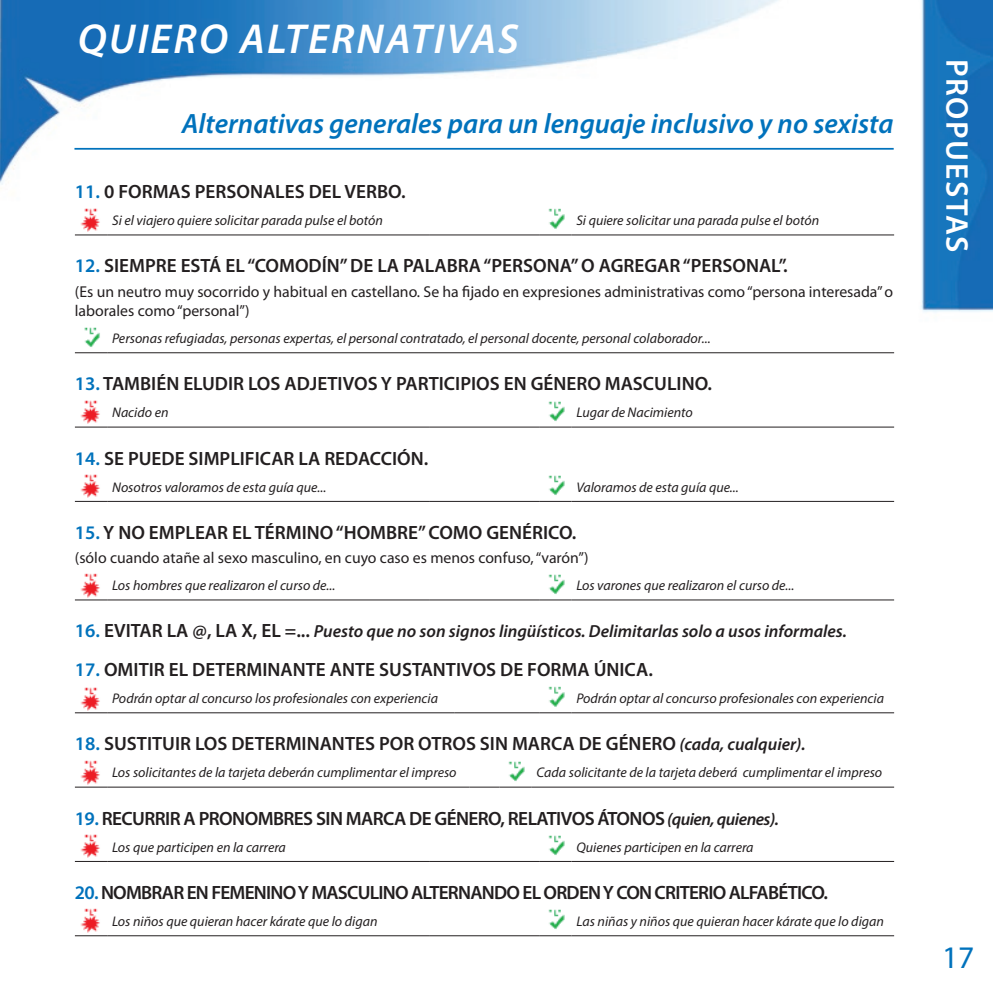
<style>
.page{position:relative;width:993px;height:993px;background:#fff}
.page>*{position:absolute;margin:0;border:0;box-sizing:border-box;transform-origin:0 0}
.t1{font:italic 600 42px "Myriad Pro";letter-spacing:.05em;color:#fff}
.t2{font:600 31.5px "Myriad Pro";letter-spacing:.05em;color:#fff}
.t3{font:31.5px "Myriad Pro";color:#0072bc}
.t4{font:italic 600 28px "Myriad Pro";color:#0072bc}
.t5{font:600 19.25px "Myriad Pro";color:#231f20}
.t6{font:600 19.25px "Myriad Pro";letter-spacing:-.03em;color:#231f20}
.t7{font:600 19.25px "Myriad Pro";letter-spacing:-.04em;color:#231f20}
.t8{font:italic 600 17.5px "Myriad Pro";color:#231f20}
.t9{font:15.75px/19.2px "Myriad Pro";color:#231f20}
.t10{font:italic 14px "Myriad Pro";color:#231f20}
.s1{color:#0072bc}
.s2{font-style:normal;font-size:19.25px;color:#0072bc}
.s3{font-style:normal;font-size:19.25px}
.s4{font-style:italic;font-size:17.5px}
</style>
<div class="page">
<img style="left:0;top:0;width:992px;height:937px">
<hr style="left:75px;top:234px;width:32px;height:1px;background:#231f20">
<hr style="left:107px;top:234px;width:323px;height:1px;background:#231f20">
<hr style="left:430px;top:234px;width:109px;height:1px;background:#231f20">
<hr style="left:539px;top:234px;width:32px;height:1px;background:#231f20">
<hr style="left:571px;top:234px;width:322px;height:1px;background:#231f20">
<hr style="left:75px;top:352px;width:32px;height:1px;background:#231f20">
<hr style="left:107px;top:352px;width:786px;height:1px;background:#231f20">
<hr style="left:75px;top:426px;width:32px;height:1px;background:#231f20">
<hr style="left:107px;top:426px;width:323px;height:1px;background:#231f20">
<hr style="left:430px;top:426px;width:109px;height:1px;background:#231f20">
<hr style="left:539px;top:426px;width:32px;height:1px;background:#231f20">
<hr style="left:571px;top:426px;width:322px;height:1px;background:#231f20">
<hr style="left:75px;top:501px;width:32px;height:1px;background:#231f20">
<hr style="left:107px;top:501px;width:323px;height:1px;background:#231f20">
<hr style="left:430px;top:501px;width:109px;height:1px;background:#231f20">
<hr style="left:539px;top:501px;width:32px;height:1px;background:#231f20">
<hr style="left:571px;top:501px;width:322px;height:1px;background:#231f20">
<hr style="left:75px;top:599px;width:32px;height:1px;background:#231f20">
<hr style="left:107px;top:599px;width:323px;height:1px;background:#231f20">
<hr style="left:430px;top:599px;width:109px;height:1px;background:#231f20">
<hr style="left:539px;top:599px;width:32px;height:1px;background:#231f20">
<hr style="left:571px;top:599px;width:322px;height:1px;background:#231f20">
<hr style="left:75px;top:712px;width:32px;height:1px;background:#231f20">
<hr style="left:107px;top:712px;width:347px;height:1px;background:#231f20">
<hr style="left:454px;top:712px;width:85px;height:1px;background:#231f20">
<hr style="left:539px;top:712px;width:32px;height:1px;background:#231f20">
<hr style="left:571px;top:712px;width:322px;height:1px;background:#231f20">
<hr style="left:75px;top:786px;width:32px;height:1px;background:#231f20">
<hr style="left:107px;top:786px;width:362px;height:1px;background:#231f20">
<hr style="left:469px;top:786px;width:30px;height:1px;background:#231f20">
<hr style="left:499px;top:786px;width:32px;height:1px;background:#231f20">
<hr style="left:531px;top:786px;width:362px;height:1px;background:#231f20">
<hr style="left:75px;top:860px;width:32px;height:1px;background:#231f20">
<hr style="left:107px;top:860px;width:323px;height:1px;background:#231f20">
<hr style="left:430px;top:860px;width:109px;height:1px;background:#231f20">
<hr style="left:539px;top:860px;width:32px;height:1px;background:#231f20">
<hr style="left:571px;top:860px;width:322px;height:1px;background:#231f20">
<hr style="left:75px;top:935px;width:32px;height:1px;background:#231f20">
<hr style="left:107px;top:935px;width:323px;height:1px;background:#231f20">
<hr style="left:430px;top:935px;width:109px;height:1px;background:#231f20">
<hr style="left:539px;top:935px;width:32px;height:1px;background:#231f20">
<hr style="left:571px;top:935px;width:322px;height:1px;background:#231f20">
<hr style="left:74px;top:148px;width:819px;height:2px;background:#0072bc">
<img style="left:541px;top:206px;width:27px;height:27px">
<img style="left:541px;top:398px;width:27px;height:27px">
<img style="left:541px;top:472px;width:27px;height:27px">
<img style="left:541px;top:571px;width:27px;height:27px">
<img style="left:541px;top:683px;width:27px;height:27px">
<img style="left:541px;top:831px;width:27px;height:28px">
<img style="left:541px;top:906px;width:27px;height:27px">
<img style="left:501px;top:758px;width:27px;height:27px">
<img style="left:77px;top:324px;width:27px;height:27px">
<img style="left:77px;top:205px;width:27px;height:27px">
<img style="left:77px;top:397px;width:27px;height:27px">
<img style="left:77px;top:471px;width:27px;height:27px">
<img style="left:77px;top:570px;width:27px;height:27px">
<img style="left:77px;top:683px;width:27px;height:28px">
<img style="left:77px;top:831px;width:27px;height:27px">
<img style="left:77px;top:905px;width:27px;height:27px">
<img style="left:77px;top:757px;width:27px;height:27px">
<h1 class="t1" style="left:78px;top:12px;width:442px">QUIERO ALTERNATIVAS</h1>
<h3 class="t4" style="left:182px;top:105px;width:713px">Alternativas generales para un lenguaje inclusivo y no sexista</h3>
<h3 class="t5" style="left:75px;top:181px;width:332px"><span class="s1">11.</span> 0 FORMAS PERSONALES DEL VERBO.</h3>
<p class="t10" style="left:112px;top:212px;width:272px">Si el viajero quiere solicitar parada pulse el botón</p>
<p class="t10" style="left:576px;top:212px;width:244px">Si quiere solicitar una parada pulse el botón</p>
<h3 class="t5" style="left:75px;top:255px;width:714px"><span class="s1">12.</span> SIEMPRE ESTÁ EL “COMODÍN” DE LA PALABRA “PERSONA” O AGREGAR “PERSONAL”.</h3>
<p class="t9" style="left:75px;top:282px;width:819px">(Es un neutro muy socorrido y habitual en castellano. Se ha fijado en expresiones administrativas como “persona interesada” o laborales como “personal”)</p>
<p class="t10" style="left:112px;top:329px;width:600px">Personas refugiadas, personas expertas, el personal contratado, el personal docente, personal colaborador...</p>
<h3 class="t5" style="left:75px;top:373px;width:638px"><span class="s1">13.</span> TAMBIÉN ELUDIR LOS ADJETIVOS Y PARTICIPIOS EN GÉNERO MASCULINO.</h3>
<p class="t10" style="left:112px;top:404px;width:58px">Nacido en</p>
<p class="t10" style="left:576px;top:404px;width:118px">Lugar de Nacimiento</p>
<h3 class="t5" style="left:75px;top:447px;width:355px"><span class="s1">14.</span> SE PUEDE SIMPLIFICAR LA REDACCIÓN.</h3>
<p class="t10" style="left:112px;top:478px;width:215px">Nosotros valoramos de esta guía que...</p>
<p class="t10" style="left:576px;top:478px;width:164px">Valoramos de esta guía que...</p>
<h3 class="t5" style="left:75px;top:521px;width:503px"><span class="s1">15.</span> Y NO EMPLEAR EL TÉRMINO “HOMBRE” COMO GENÉRICO.</h3>
<p class="t9" style="left:75px;top:548px;width:515px">(sólo cuando atañe al sexo masculino, en cuyo caso es menos confuso, “varón”)</p>
<p class="t10" style="left:112px;top:576px;width:224px">Los hombres que realizaron el curso de...</p>
<p class="t10" style="left:576px;top:576px;width:219px">Los varones que realizaron el curso de...</p>
<p class="t8" style="left:75px;top:620px;width:773px"><span class="s2">16.</span> <span class="s3">EVITAR LA @, LA X, EL =...</span> Puesto que no son signos lingüísticos. Delimitarlas solo a usos informales.</p>
<h3 class="t5" style="left:75px;top:658px;width:579px"><span class="s1">17.</span> OMITIR EL DETERMINANTE ANTE SUSTANTIVOS DE FORMA ÚNICA.</h3>
<p class="t10" style="left:112px;top:689px;width:327px">Podrán optar al concurso los profesionales con experiencia</p>
<p class="t10" style="left:576px;top:689px;width:309px">Podrán optar al concurso profesionales con experiencia</p>
<h3 class="t5" style="left:75px;top:733px;width:732px"><span class="s1">18.</span> SUSTITUIR LOS DETERMINANTES POR OTROS SIN MARCA DE GÉNERO <span class="s4">(cada, cualquier).</span></h3>
<p class="t10" style="left:112px;top:763px;width:346px">Los solicitantes de la tarjeta deberán cumplimentar el impreso</p>
<p class="t10" style="left:536px;top:763px;width:347px">Cada solicitante de la tarjeta deberá cumplimentar el impreso</p>
<h3 class="t6" style="left:75px;top:807px;width:705px"><span class="s1">19.</span> RECURRIR A PRONOMBRES SIN MARCA DE GÉNERO, RELATIVOS ÁTONOS <span class="s4">(quien, quienes).</span></h3>
<p class="t10" style="left:112px;top:838px;width:175px">Los que participen en la carrera</p>
<p class="t10" style="left:576px;top:838px;width:179px">Quienes participen en la carrera</p>
<h3 class="t7" style="left:75px;top:881px;width:754px"><span class="s1">20.</span> NOMBRAR EN FEMENINO Y MASCULINO ALTERNANDO EL ORDEN Y CON CRITERIO ALFABÉTICO.</h3>
<p class="t10" style="left:112px;top:912px;width:267px">Los niños que quieran hacer kárate que lo digan</p>
<p class="t10" style="left:576px;top:912px;width:309px">Las niñas y niños que quieran hacer kárate que lo digan</p>
<h2 class="t2" style="left:974px;top:59px;width:195px;rotate:90deg">PROPUESTAS</h2>
<h2 class="t3" style="left:941px;top:939px;width:34px">17</h2>
</div>
